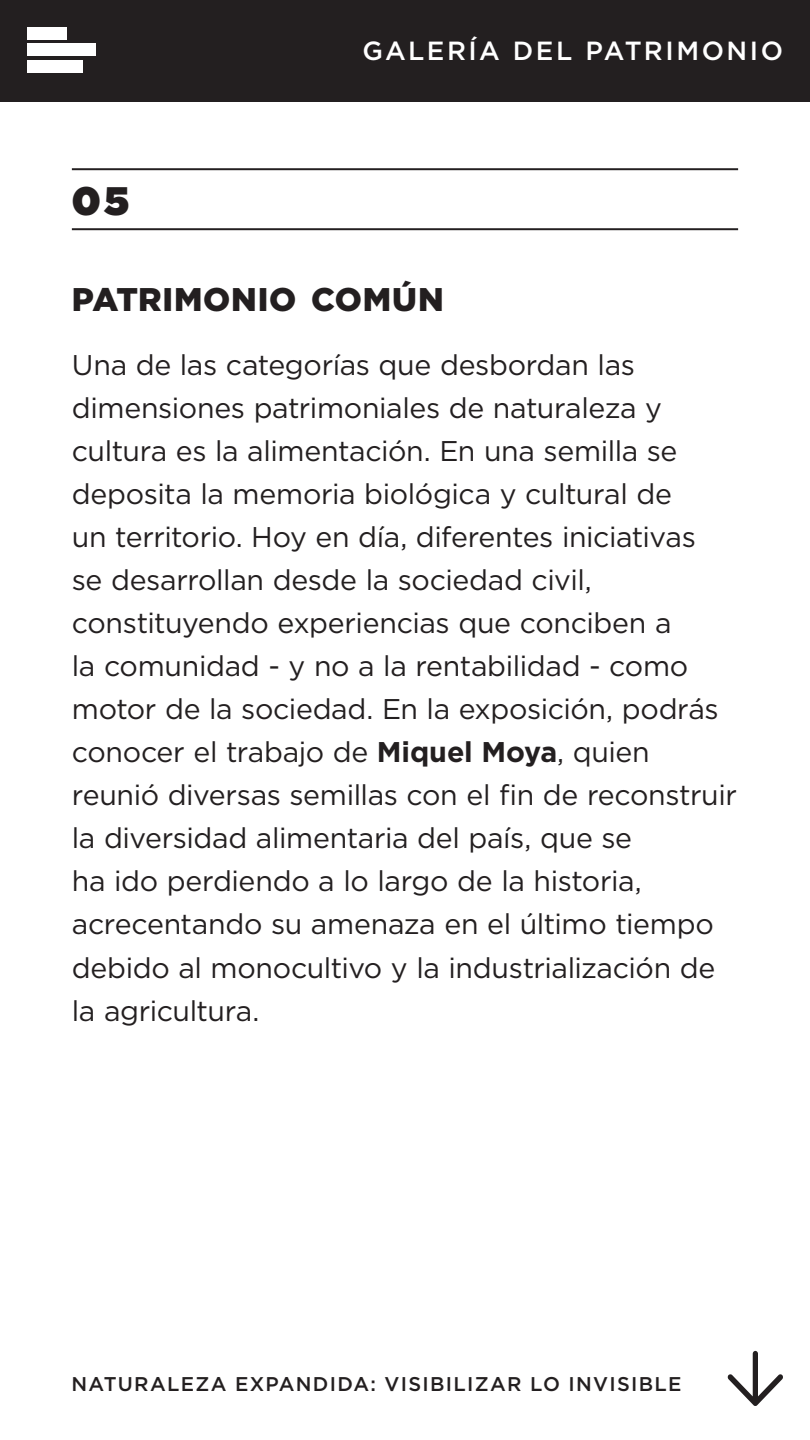
<style>
.page{position:relative;width:810px;height:1440px;background:#fff}
.page>*{position:absolute;margin:0;border:0;box-sizing:border-box;transform-origin:0 0}
.t1{font:900 39.75px "Gotham";color:#231f20}
.t2{font:900 32.78px "Gotham";letter-spacing:.02em;color:#231f20}
.t3{font:28.5px/43px "Gotham";letter-spacing:-.015em;color:#231f20}
.t4{font:500 26.25px "Gotham";letter-spacing:.095em;color:#fff}
.t5{font:500 19.88px "Gotham";letter-spacing:.065em;color:#231f20}
.s1{font-weight:700}
</style>
<div class="page">
<div style="left:0;top:0;width:810px;height:101px;background:#231f20"></div>
<div style="left:27px;top:27px;width:39px;height:12px;background:#fff"></div>
<div style="left:27px;top:44px;width:68px;height:12px;background:#fff"></div>
<div style="left:27px;top:60px;width:55px;height:13px;background:#fff"></div>
<hr style="left:72px;top:168px;width:666px;height:2px;background:#231f20">
<hr style="left:72px;top:228px;width:666px;height:2px;background:#231f20">
<svg style="left:727px;top:1351px;width:56px;height:55px"></svg>
<h1 class="t1" style="left:72px;top:172px;width:59px">05</h1>
<p class="t4" style="left:362px;top:33px;width:422px">GALERÍA DEL PATRIMONIO</p>
<p class="t2" style="left:72px;top:280px;width:374px">PATRIMONIO COMÚN</p>
<p class="t3" style="left:72px;top:343px;width:667px">Una de las categorías que desbordan las dimensiones patrimoniales de naturaleza y cultura es la alimentación. En una semilla se deposita la memoria biológica y cultural de<br>un territorio. Hoy en día, diferentes iniciativas<br>se desarrollan desde la sociedad civil, constituyendo experiencias que conciben a<br>la comunidad - y no a la rentabilidad - como motor de la sociedad. En la exposición, podrás conocer el trabajo de <span class="s1">Miquel Moya</span>, quien reunió diversas semillas con el fin de reconstruir la diversidad alimentaria del país, que se<br>ha ido perdiendo a lo largo de la historia, acrecentando su amenaza en el último tiempo debido al monocultivo y la industrialización de la agricultura.</p>
<p class="t5" style="left:71px;top:1371px;width:612px">NATURALEZA EXPANDIDA: VISIBILIZAR LO INVISIBLE</p>
</div>
